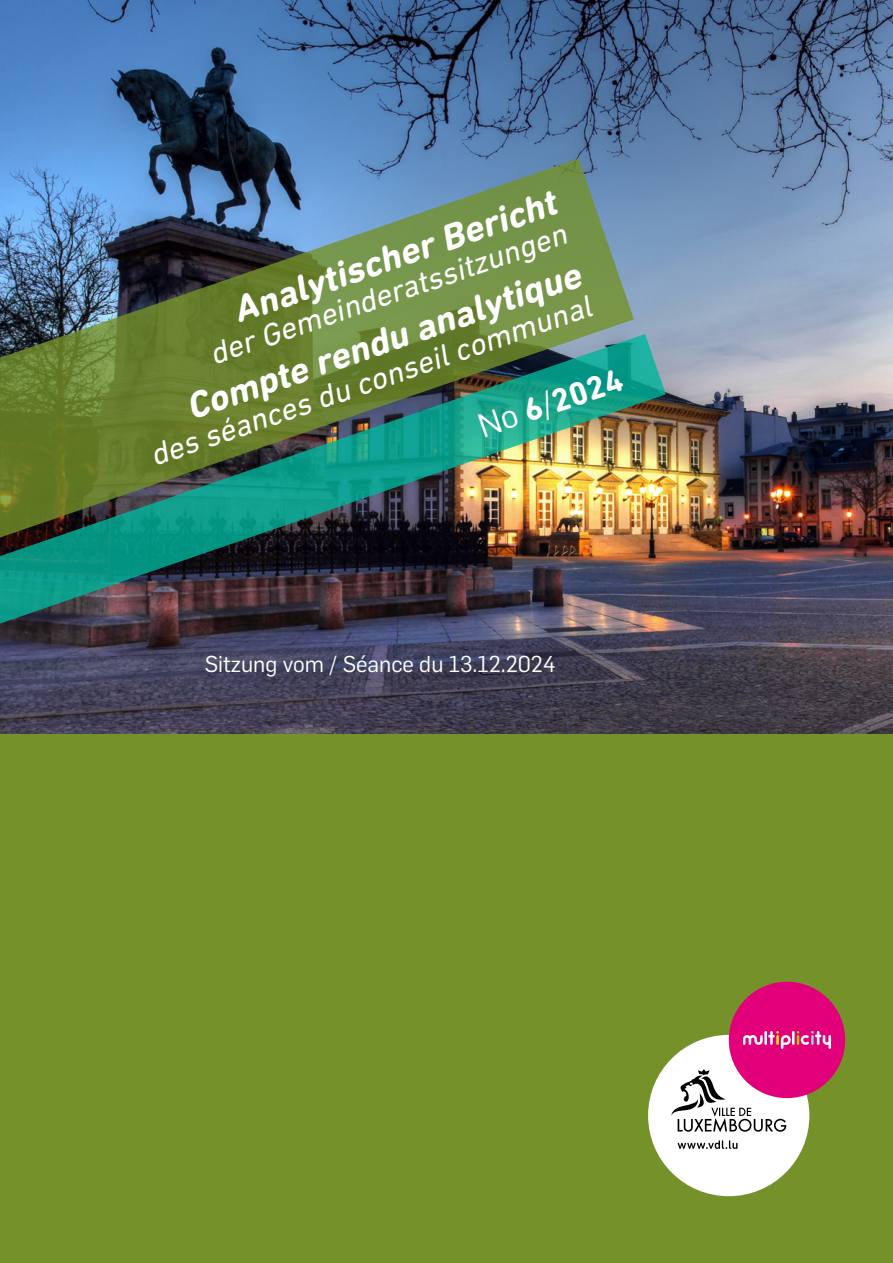
<style>
.page{position:relative;width:893px;height:1263px;background:#fff}
.page>*{position:absolute;margin:0;border:0;box-sizing:border-box;transform-origin:0 0}
.Title_FR{font:italic 700 37.5px "DIN Next Rounded LT Pro";color:#fff}
.Title_No{font:700 33px "DIN Next Rounded LT Pro";color:#fff}
.Title_FR-2{font:italic 31.5px "DIN Next Rounded LT Pro";color:#fff}
.Sub_Title_DE_FR{font:22.5px "Flama";color:#fff}
.s1{font-family:"Flama";font-weight:400}
</style>
<div class="page">
<div style="left:0;top:711px;width:893px;height:552px;background:#749229"></div>
<img style="left:0;top:0;width:893px;height:733px">
<div style="left:648px;top:1035px;width:161px;height:161px;background:#fff;border-radius:50%"></div>
<svg style="left:678px;top:1140px;width:59px;height:9px"></svg>
<svg style="left:671px;top:1069px;width:115px;height:63px"></svg>
<div style="left:729px;top:982px;width:116px;height:116px;background:#e2007a;border-radius:50%"></div>
<svg style="left:743px;top:1031px;width:88px;height:18px"></svg>
<img style="left:0;top:158px;width:634px;height:176px">
<img style="left:0;top:334px;width:666px;height:309px">
<p class="Title_FR" style="left:227px;top:290px;width:341px;rotate:-19deg">Analytischer Bericht</p>
<p class="Title_FR-2" style="left:205px;top:338px;width:377px;rotate:-19deg">der Gemeinderatssitzungen</p>
<p class="Title_FR" style="left:181px;top:387px;width:416px;rotate:-19deg">Compte rendu analytique</p>
<p class="Title_FR-2" style="left:145px;top:439px;width:466px;rotate:-19deg">des séances du conseil communal</p>
<p class="Title_No" style="left:473px;top:409px;width:152px;rotate:-19deg"><span class="s1">No</span> 6<span class="s1">/</span>2024</p>
<p class="Sub_Title_DE_FR" style="left:205px;top:648px;width:353px">Sitzung vom / Séance du 13.12.2024</p>
</div>
